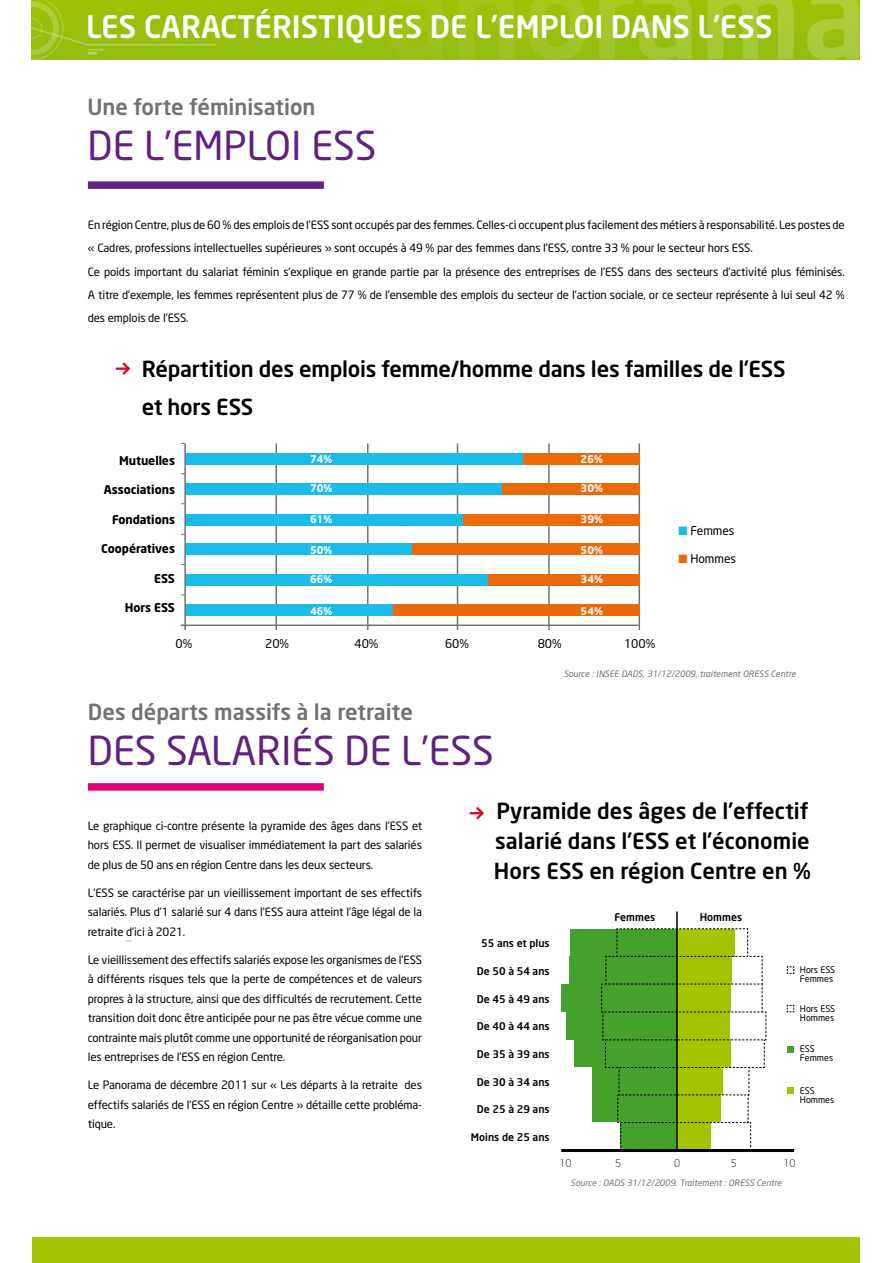
<style>
.page{position:relative;width:893px;height:1263px;background:#fff}
.page>*{position:absolute;margin:0;border:0;box-sizing:border-box;transform-origin:0 0}
.t1{font:39.3px "Neo Sans";color:#622181}
.t2{font:500 30.6px "Neo Sans";color:#fff}
.t3{font:500 21.9px/30px "Neo Sans";letter-spacing:-.01em;color:#000}
.t4{font:500 21.9px "Neo Sans";color:#707172}
.t5{font:700 12px "Neo Sans";letter-spacing:-.005em;color:#000}
.t6{font:12px "Neo Sans";letter-spacing:-.005em;color:#000}
.t7{font:11.4px/19.5px "Neo Sans";letter-spacing:-.01em;color:#000;text-align:justify}
.t8{font:500 10.5px "Neo Sans";color:#000}
.t9{font:700 10.5px "Neo Sans";letter-spacing:-.005em;color:#fff}
.t10{font:300 10.5px "Neo Sans";color:#000}
.t11{font:9px/9px "Neo Sans";color:#000}
.t12{font:italic 8.7px "Neo Sans";color:#707172}
.s1{color:#1bbbea}
.s2{color:#eb690b}
</style>
<div class="page">
<div style="left:32px;top:0;width:828px;height:60px;background:#9ac00b"></div>
<div style="left:88px;top:783px;width:236px;height:8px;background:#e2007a"></div>
<div style="left:88px;top:181px;width:236px;height:8px;background:#622181"></div>
<svg style="left:117px;top:362px;width:14px;height:13px"></svg>
<svg style="left:391px;top:0;width:469px;height:60px"></svg>
<svg style="left:31px;top:0;width:186px;height:60px"></svg>
<div style="left:32px;top:1237px;width:828px;height:26px;background:#a4c400"></div>
<hr style="left:275px;top:443px;width:2px;height:187px;background:#707172">
<hr style="left:367px;top:443px;width:2px;height:187px;background:#707172">
<hr style="left:457px;top:443px;width:1px;height:187px;background:#707172">
<hr style="left:548px;top:443px;width:2px;height:187px;background:#707172">
<hr style="left:639px;top:443px;width:1px;height:187px;background:#707172">
<div style="left:522px;top:453px;width:118px;height:12px;background:#eb690b"></div>
<div style="left:455px;top:483px;width:185px;height:12px;background:#eb690b"></div>
<div style="left:456px;top:514px;width:184px;height:11px;background:#eb690b"></div>
<div style="left:407px;top:543px;width:233px;height:12px;background:#eb690b"></div>
<div style="left:431px;top:574px;width:209px;height:12px;background:#eb690b"></div>
<div style="left:384px;top:604px;width:256px;height:12px;background:#eb690b"></div>
<div style="left:185px;top:453px;width:337px;height:12px;background:#1bbbea"></div>
<div style="left:185px;top:483px;width:316px;height:12px;background:#1bbbea"></div>
<div style="left:185px;top:514px;width:278px;height:11px;background:#1bbbea"></div>
<div style="left:185px;top:543px;width:227px;height:12px;background:#1bbbea"></div>
<div style="left:185px;top:574px;width:303px;height:12px;background:#1bbbea"></div>
<div style="left:185px;top:604px;width:208px;height:12px;background:#1bbbea"></div>
<svg style="left:125px;top:961px;width:7px;height:2px"></svg>
<svg style="left:125px;top:940px;width:7px;height:2px"></svg>
<hr style="left:184px;top:443px;width:2px;height:187px;background:#707172">
<hr style="left:181px;top:624px;width:458px;height:2px;background:#707172">
<svg style="left:470px;top:807px;width:14px;height:13px"></svg>
<div style="left:787px;top:1087px;width:7px;height:7px;background:#a4c400"></div>
<div style="left:787px;top:1046px;width:7px;height:6px;background:#44a12b"></div>
<svg style="left:786px;top:966px;width:8px;height:8px"></svg>
<svg style="left:786px;top:1004px;width:8px;height:8px"></svg>
<div style="left:571px;top:929px;width:106px;height:27px;background:#44a12b"></div>
<div style="left:570px;top:956px;width:107px;height:28px;background:#44a12b"></div>
<div style="left:562px;top:984px;width:115px;height:28px;background:#44a12b"></div>
<div style="left:567px;top:1012px;width:110px;height:27px;background:#44a12b"></div>
<div style="left:575px;top:1039px;width:102px;height:28px;background:#44a12b"></div>
<div style="left:592px;top:1067px;width:85px;height:27px;background:#44a12b"></div>
<div style="left:592px;top:1094px;width:85px;height:28px;background:#44a12b"></div>
<hr style="left:561px;top:1149px;width:233px;height:3px;background:#000">
<hr style="left:676px;top:911px;width:2px;height:239px;background:#000">
<svg style="left:601px;top:928px;width:166px;height:221px"></svg>
<h2 class="t2" style="left:86px;top:7px;width:17px">les</h2>
<h2 class="t2" style="left:144px;top:7px;width:241px">caractéristiques</h2>
<h2 class="t2" style="left:430px;top:7px;width:344px">de l’emplo i dans l’ESS</h2>
<h3 class="t4" style="left:88px;top:93px;width:229px">Une forte féminisation</h3>
<h1 class="t1" style="left:88px;top:121px;width:290px">de l’emploi ESS</h1>
<p class="t7" style="left:88px;top:213px;width:758px;line-height:23.4px;text-align:left">En région Centre, plus de 60 % des emplois de l’ESS sont occupés par des femmes. Celles-ci occupent plus facilement des métiers à responsabilité. Les postes de « Cadres, professions intellectuelles supérieures » sont occupés à 49 % par des femmes dans l’ESS, contre 33 % pour le secteur hors ESS.<br>Ce poids important du salariat féminin s’explique en grande partie par la présence des entreprises de l’ESS dans des secteurs d’activité plus féminisés.<br>A titre d’exemple, les femmes représentent plus de 77 % de l’ensemble des emplois du secteur de l’action sociale, or ce secteur représente à lui seul 42 % des emplois de l’ESS.</p>
<h3 class="t3" style="left:142px;top:350px;width:645px;line-height:37.5px;text-indent:14px">épartition des emplois femme/homme dans les familles de l’ESS et hors ESS</h3>
<h3 class="t3" style="left:88px;top:354px;width:35px">R</h3>
<p class="t5" style="left:119px;top:452px;width:58px">Mutuelles</p>
<p class="t5" style="left:104px;top:482px;width:73px">Associations</p>
<p class="t5" style="left:112px;top:511px;width:65px">Fondations</p>
<p class="t5" style="left:101px;top:541px;width:75px">Coopératives</p>
<p class="t5" style="left:154px;top:570px;width:22px">ESS</p>
<p class="t5" style="left:125px;top:600px;width:52px">Hors ESS</p>
<p class="t6" style="left:175px;top:636px;width:18px">0%</p>
<p class="t6" style="left:265px;top:636px;width:25px">20%</p>
<p class="t9" style="left:310px;top:452px;width:24px">74%</p>
<p class="t9" style="left:581px;top:452px;width:24px">26%</p>
<p class="t9" style="left:310px;top:481px;width:24px">70%</p>
<p class="t9" style="left:581px;top:481px;width:24px">30%</p>
<p class="t9" style="left:310px;top:512px;width:24px">61%</p>
<p class="t9" style="left:581px;top:512px;width:24px">39%</p>
<p class="t9" style="left:310px;top:543px;width:24px">50%</p>
<p class="t9" style="left:581px;top:543px;width:24px">50%</p>
<p class="t9" style="left:310px;top:573px;width:24px">66%</p>
<p class="t9" style="left:581px;top:573px;width:24px">34%</p>
<p class="t9" style="left:310px;top:604px;width:24px">46%</p>
<p class="t9" style="left:581px;top:604px;width:24px">54%</p>
<p class="t6" style="left:354px;top:636px;width:25px">40%</p>
<p class="t6" style="left:445px;top:636px;width:25px">60%</p>
<p class="t6" style="left:538px;top:636px;width:25px">80%</p>
<p class="t6" style="left:624px;top:636px;width:33px">100%</p>
<p class="t12" style="left:564px;top:668px;width:234px">Source : INSEE DADS, 31/12/2009, traitement ORESS Centre</p>
<p class="t6" style="left:678px;top:523px;width:58px"><span class="s1">■</span> Femmes</p>
<p class="t6" style="left:678px;top:551px;width:59px"><span class="s2">■</span> Hommes</p>
<h3 class="t4" style="left:88px;top:698px;width:327px">Des départs massifs à la retraite</h3>
<h1 class="t1" style="left:88px;top:726px;width:407px">DES SALARIÉS DE L’ESS</h1>
<p class="t7" style="left:88px;top:816px;width:336px">Le graphique ci-contre présente la pyramide des âges dans l’ESS et hors ESS. I l permet de visualiser immédiatement la part des salariés de plus de 50 ans en région Centre dans les deux secteurs.</p>
<p class="t7" style="left:88px;top:883px;width:336px">L’ESS se caractérise par un vieillissement important de ses effectifs salariés. Plus d’1 salarié sur 4 dans l’ESS aura atteint l’âge légal de la retraite d’ici à 2021.</p>
<p class="t7" style="left:88px;top:950px;width:336px">Le vieillissement des effectifs salariés expose les organismes de l’ESS à différents risques tels que la perte de compétences et de valeurs propres à la structure, ainsi que des difficultés de recrutement. Cette transition doit donc être anticipée pour ne pas être vécue comme une contrainte mais plutôt comme une opportunité de réorganisation pour les entreprises de l’ESS en région Centre.</p>
<p class="t7" style="left:88px;top:1075px;width:336px">Le Panorama de décembre 2011 sur « Les départs à la retraite des effectifs salariés de l’ESS en région Centre » détaille cette probléma&shy;tique.</p>
<h3 class="t3" style="left:494px;top:796px;width:319px;text-align:justify">Pyramide des âges de l’effectif salarié dans l’ESS et l’économie Hors ESS en région Centre en %</h3>
<p class="t8" style="left:481px;top:937px;width:70px">55 ans et plus</p>
<p class="t8" style="left:477px;top:964px;width:74px">De 50 à 54 ans</p>
<p class="t8" style="left:477px;top:992px;width:74px">De 45 à 49 ans</p>
<p class="t8" style="left:477px;top:1020px;width:74px">De 40 à 44 ans</p>
<p class="t8" style="left:477px;top:1047px;width:74px">De 35 à 39 ans</p>
<p class="t8" style="left:477px;top:1075px;width:74px">De 30 à 34 ans</p>
<p class="t8" style="left:477px;top:1102px;width:74px">De 25 à 29 ans</p>
<p class="t8" style="left:471px;top:1130px;width:80px">Moins de 25 ans</p>
<p class="t8" style="left:615px;top:910px;width:42px">Femmes</p>
<p class="t8" style="left:700px;top:910px;width:44px">Hommes</p>
<p class="t11" style="left:800px;top:965px;width:37px">Hors ESS<br>Femmes</p>
<p class="t11" style="left:800px;top:1003px;width:37px">Hors ESS<br>Hommes</p>
<p class="t11" style="left:800px;top:1044px;width:35px">ESS<br>Femmes</p>
<p class="t11" style="left:800px;top:1086px;width:36px">ESS<br>Hommes</p>
<p class="t10" style="left:559px;top:1157px;width:14px">10</p>
<p class="t10" style="left:615px;top:1157px;width:8px">5</p>
<p class="t10" style="left:674px;top:1157px;width:8px">0</p>
<p class="t10" style="left:731px;top:1157px;width:8px">5</p>
<p class="t10" style="left:783px;top:1157px;width:14px">10</p>
<p class="t12" style="left:571px;top:1177px;width:212px">Source : DADS 31/12/2009. Traitement : ORESS Centre</p>
</div>
